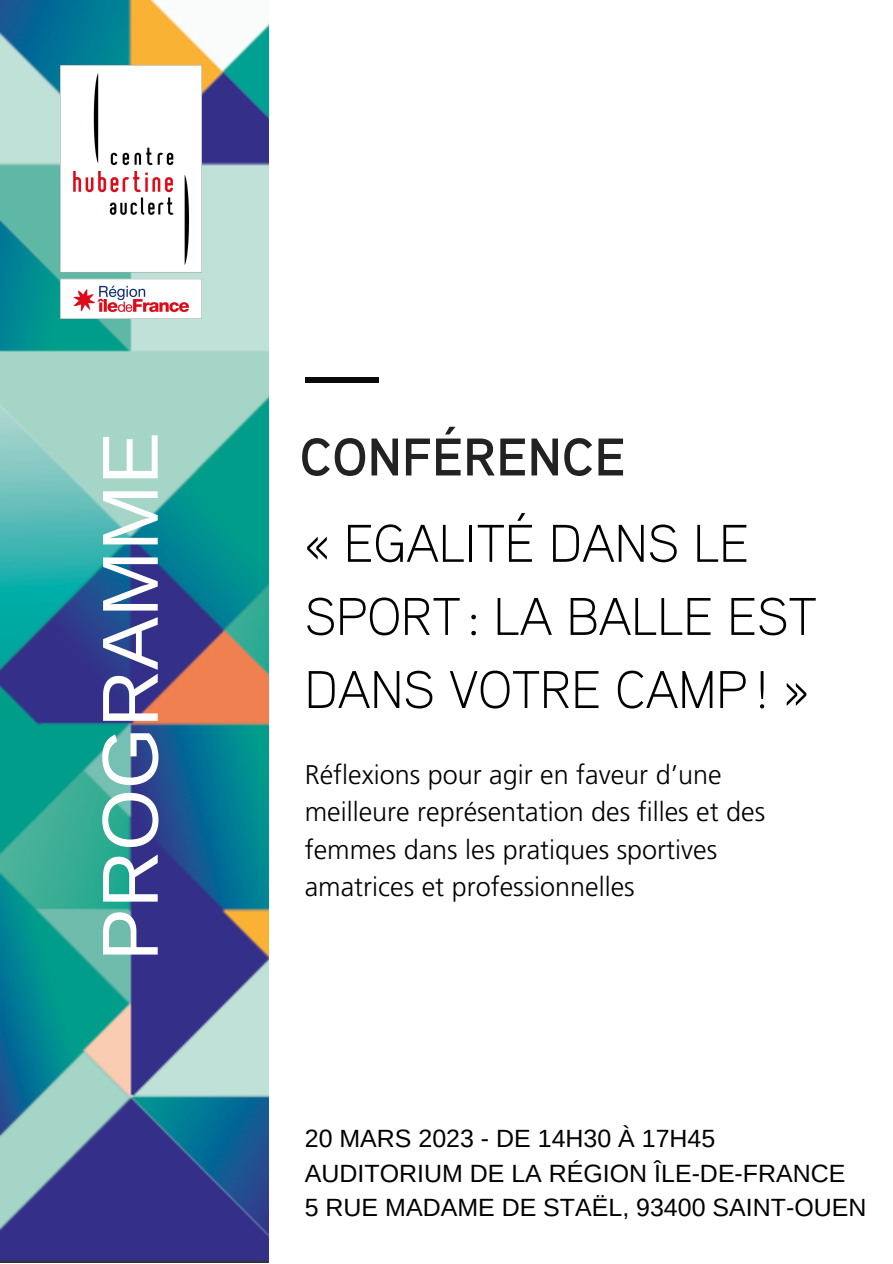
<style>
.page{position:relative;width:893px;height:1264px;background:#fff}
.page>*{position:absolute;margin:0;border:0;box-sizing:border-box;transform-origin:0 0}
.t1{font:79.35px "Arimo";color:#fff}
.t2{font:300 52.95px/73.1px "Aaux Pro OT";color:#000}
.t3{font:700 52.95px "Aaux Pro OT";color:#222}
.t4{font:300 27px/37px "Frutiger LT Std";color:#000}
.t5{font:24.9px/34.8px "Arimo";color:#000}
</style>
<div class="page">
<img style="left:0;top:0;width:269px;height:1262px">
<div style="left:305px;top:377px;width:73px;height:6px;background:#0a0a0a"></div>
<img style="left:61px;top:66px;width:140px;height:253px">
<h1 class="t1" style="left:86px;top:961px;width:530px;rotate:-90deg">PROGRAMME</h1>
<h2 class="t3" style="left:300px;top:423px;width:327px">CONFÉRENCE</h2>
<h2 class="t2" style="left:305px;top:505px;width:513px">« EGALITÉ DANS LE<br>SPORT : LA BALLE EST<br>DANS VOTRE CAMP! »</h2>
<p class="t4" style="left:305px;top:759px;width:462px">Réflexions pour agir en faveur d’une meilleure représentation des filles et des femmes dans les pratiques sportives amatrices et professionnelles</p>
<p class="t5" style="left:305px;top:1120px;width:563px">20 MARS 2023 - DE 14H30 À 17H45<br>AUDITORIUM DE LA RÉGION ÎLE-DE-FRANCE<br>5 RUE MADAME DE STAËL, 93400 SAINT-OUEN</p>
</div>
